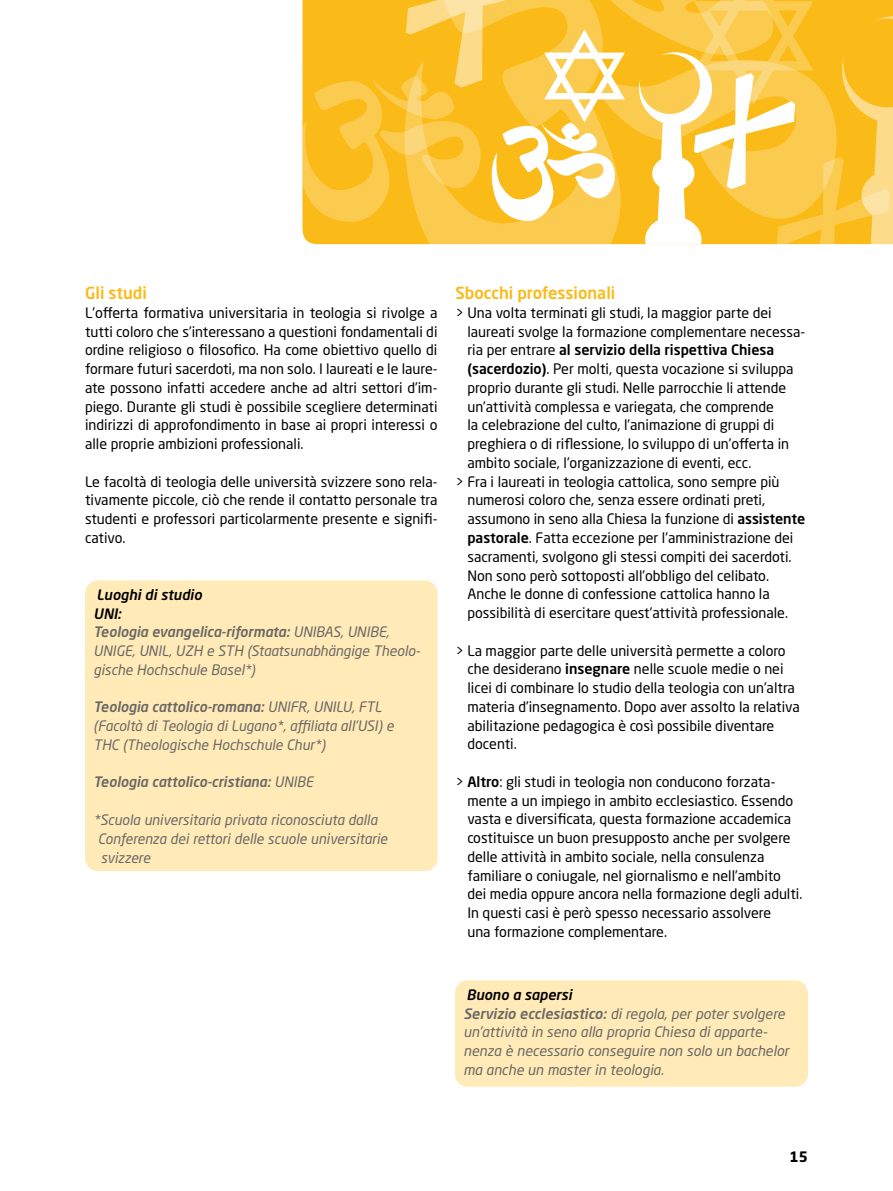
<style>
.page{position:relative;width:893px;height:1191px;background:#fff}
.page>*{position:absolute;margin:0;border:0;box-sizing:border-box;transform-origin:0 0}
.t1{font:500 16.5px "Neo Sans Pro";color:#faba17}
.t2{font:14.25px/18.8px "Neo Sans Pro";color:#000;text-align:justify}
.t3{font:italic 14.25px/18.8px "Neo Sans Pro";color:#6a6864}
.t4{font:500 14.25px "Neo Sans Pro";color:#000}
.t5{font:italic 500 14.25px "Neo Sans Pro";color:#6a6864}
.t6{font:700 14.25px "Neo Sans Pro";color:#000}
.s1{font-weight:500;color:#000}
.s2{font-weight:500}
.s3{font-weight:400}
</style>
<div class="page">
<svg style="left:302px;top:0;width:591px;height:244px;background:#fac94c"></svg>
<div style="left:85px;top:580px;width:352px;height:291px;background:#ffeab8;border-radius:13px"></div>
<div style="left:455px;top:980px;width:353px;height:106px;background:#ffeab8;border-radius:13px"></div>
<p class="t1" style="left:85px;top:283px;width:63px">Gli studi</p>
<p class="t2" style="left:85px;top:303px;width:354px">L’offerta formativa universitaria in teologia si rivolge a tutti coloro che s’interessano a questioni fondamentali di ordine religioso o filosofico. Ha come obiettivo quello di formare futuri sacerdoti, ma non solo. I laureati e le laure&shy;ate possono infatti accedere anche ad altri settori d’im&shy;piego. Durante gli studi è possibile scegliere determinati indirizzi di approfondimento in base ai propri interessi o alle proprie ambizioni professionali.</p>
<p class="t2" style="left:85px;top:472px;width:354px">Le facoltà di teologia delle università svizzere sono rela&shy;tivamente piccole, ciò che rende il contatto personale tra studenti e professori particolarmente presente e signifi&shy;cativo.</p>
<p class="t3" style="left:94px;top:585px;width:328px"><span class="s1">Luoghi di studio<br>UNI:<br></span><span class="s2">Teologia evangelica-riformata:</span> UNIBAS, UNIBE,<br>UNIGE, UNIL, UZH e STH (Staatsunabhängige Theolo&shy;gische Hochschule Basel*)</p>
<p class="t3" style="left:94px;top:697px;width:302px"><span class="s2">Teologia cattolico-romana:</span> UNIFR, UNILU, FTL (Facoltà di Teologia di Lugano*, affiliata all’USI) e<br>THC (Theologische Hochschule Chur*)</p>
<p class="t5" style="left:94px;top:773px;width:221px">Teologia cattolico-cristiana: <span class="s3">UNIBE</span></p>
<p class="t3" style="left:94px;top:810px;width:295px">*Scuola universitaria privata riconosciuta dalla<br>Conferenza dei rettori delle scuole universitarie svizzere</p>
<p class="t1" style="left:455px;top:283px;width:161px">Sbocchi professionali</p>
<p class="t2" style="left:455px;top:303px;width:318px">&gt; Una volta terminati gli studi, la maggior parte dei</p>
<p class="t2" style="left:467px;top:322px;width:339px">laureati svolge la formazione complementare necessa-</p>
<p class="t4" style="left:467px;top:341px;width:308px"><span class="s3">ria per entrare</span> al servizio della rispettiva Chiesa</p>
<p class="t2" style="left:467px;top:359px;width:328px"><span class="s2">(sacerdozio)</span>. Per molti, questa vocazione si sviluppa</p>
<p class="t2" style="left:467px;top:378px;width:320px">proprio durante gli studi. Nelle parrocchie li attende</p>
<p class="t2" style="left:467px;top:397px;width:308px">un’attività complessa e variegata, che comprende</p>
<p class="t2" style="left:467px;top:415px;width:309px">la celebrazione del culto, l’animazione di gruppi di</p>
<p class="t2" style="left:467px;top:434px;width:323px">preghiera o di riflessione, lo sviluppo di un’offerta in</p>
<p class="t2" style="left:467px;top:453px;width:286px">ambito sociale, l’organizzazione di eventi, ecc.</p>
<p class="t2" style="left:455px;top:472px;width:325px">&gt; Fra i laureati in teologia cattolica, sono sempre più</p>
<p class="t2" style="left:467px;top:490px;width:299px">numerosi coloro che, senza essere ordinati preti,</p>
<p class="t2" style="left:467px;top:509px;width:339px">assumono in seno alla Chiesa la funzione di <span class="s2">assistente</span></p>
<p class="t2" style="left:467px;top:528px;width:327px"><span class="s2">pastorale</span>. Fatta eccezione per l’amministrazione dei</p>
<p class="t2" style="left:467px;top:547px;width:326px">sacramenti, svolgono gli stessi compiti dei sacerdoti.</p>
<p class="t2" style="left:467px;top:565px;width:303px">Non sono però sottoposti all’obbligo del celibato.</p>
<p class="t2" style="left:467px;top:584px;width:304px">Anche le donne di confessione cattolica hanno la</p>
<p class="t2" style="left:467px;top:603px;width:322px">possibilità di esercitare quest’attività professionale.</p>
<p class="t2" style="left:467px;top:641px;width:334px;text-align:left;text-indent:-12px">&gt; La maggior parte delle università permette a coloro che desiderano <span class="s2">insegnare</span> nelle scuole medie o nei licei di combinare lo studio della teologia con un’altra materia d’insegnamento. Dopo aver assolto la relativa abilitazione pedagogica è così possibile diventare docenti.</p>
<p class="t2" style="left:467px;top:772px;width:337px;text-align:left;text-indent:-12px">&gt; <span class="s2">Altro</span>: gli studi in teologia non conducono forzata&shy;mente a un impiego in ambito ecclesiastico. Essendo vasta e diversificata, questa formazione accademica costituisce un buon presupposto anche per svolgere delle attività in ambito sociale, nella consulenza familiare o coniugale, nel giornalismo e nell’ambito dei media oppure ancora nella formazione degli adulti.<br>In questi casi è però spesso necessario assolvere<br>una formazione complementare.</p>
<p class="t3" style="left:463px;top:985px;width:327px"><span class="s1">Buono a sapersi<br></span><span class="s2">Servizio ecclesiastico:</span> di regola, per poter svolgere un’attività in seno alla propria Chiesa di apparte&shy;nenza è necessario conseguire non solo un bachelor ma anche un master in teologia.</p>
<p class="t6" style="left:789px;top:1147px;width:20px">15</p>
</div>
